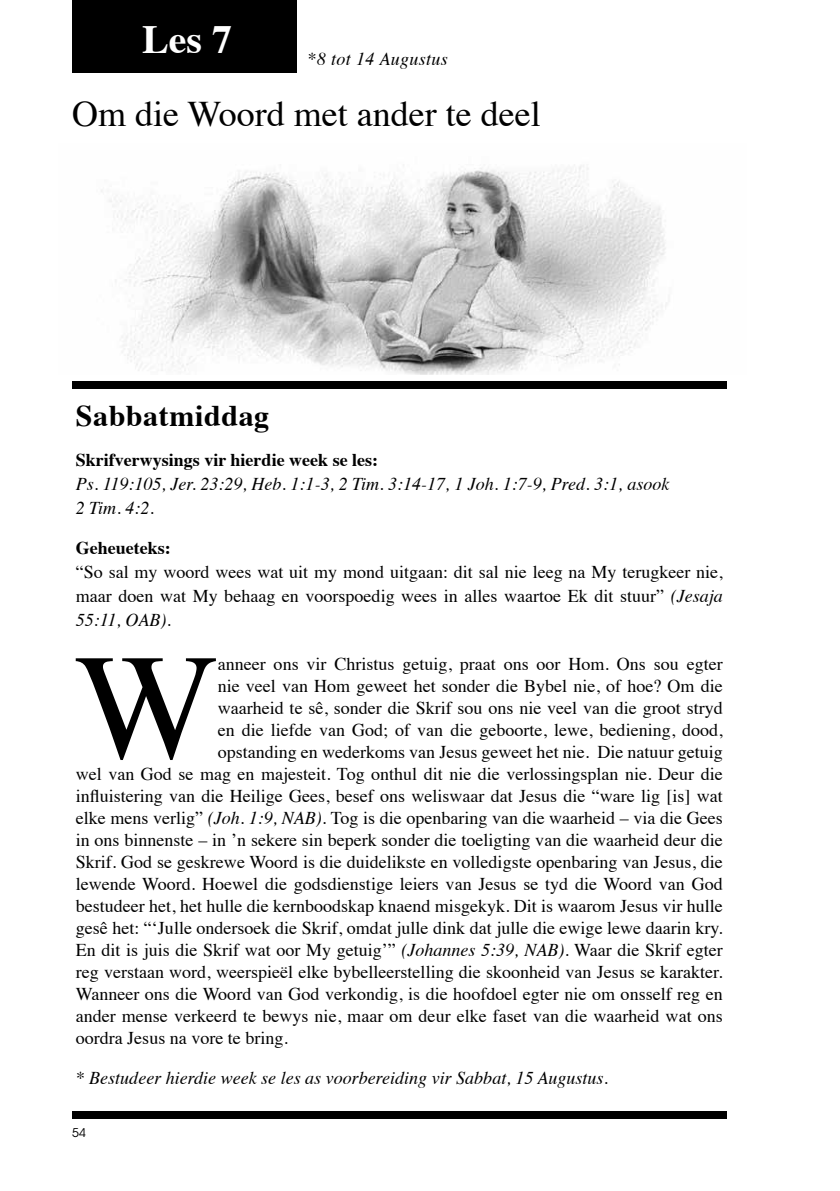
<style>
.page{position:relative;width:840px;height:1191px;background:#fff}
.page>*{position:absolute;margin:0;border:0;box-sizing:border-box;transform-origin:0 0}
.t1{font:151px "Times";color:#000}
.t2{font:700 40px "Times";color:#fff}
.t3{font:36px "Times";color:#000}
.t4{font:700 30px "Times";letter-spacing:.02em;color:#000}
.t5{font:18px/24px "Times";color:#000;text-align:justify}
.t6{font:italic 18px/24px "Times";color:#000}
.t7{font:700 18px "Times";color:#000}
.t8{font:italic 18px "Times";letter-spacing:.02em;color:#000}
.t9{font:12px "ITC Avant Garde Std";color:#000}
.s1{font-style:italic}
</style>
<div class="page">
<div style="left:72px;top:1111px;width:654px;height:8px;background:#000"></div>
<div style="left:72px;top:0;width:225px;height:72px;background:#000"></div>
<div style="left:72px;top:382px;width:654px;height:7px;background:#000"></div>
<img style="left:101px;top:165px;width:566px;height:209px">
<h2 class="t2" style="left:142px;top:1px;width:91px">Les 7</h2>
<p class="t8" style="left:307px;top:43px;width:142px">*8 tot 14 Augustus</p>
<h3 class="t3" style="left:72px;top:80px;width:470px">Om die Woord met ander te deel</h3>
<h3 class="t4" style="left:76px;top:387px;width:195px">Sabbatmiddag</h3>
<p class="t7" style="left:76px;top:442px;width:304px">Skrifverwysings vir hierdie week se les:</p>
<p class="t6" style="left:76px;top:471px;width:594px">Ps. 119:105, Jer. 23:29, Heb. 1:1-3, 2 Tim. 3:14-17, 1 Joh. 1:7-9, Pred. 3:1, asook<br>2 Tim. 4:2.</p>
<p class="t7" style="left:76px;top:530px;width:96px">Geheueteks:</p>
<p class="t5" style="left:76px;top:558px;width:648px">“So sal my woord wees wat uit my mond uitgaan: dit sal nie leeg na My terugkeer nie, maar doen wat My behaag en voorspoedig wees in alles waartoe Ek dit stuur” <span class="s1">(Jesaja 55:11, OAB).</span></p>
<h1 class="t1" style="left:75px;top:566px;width:144px">W</h1>
<p class="t5" style="left:218px;top:650px;width:506px">anneer ons vir Christus getuig, praat ons oor Hom. Ons sou egter</p>
<p class="t5" style="left:218px;top:672px;width:506px">nie veel van Hom geweet het sonder die Bybel nie, of hoe? Om die</p>
<p class="t5" style="left:218px;top:694px;width:506px">waarheid te sê, sonder die Skrif sou ons nie veel van die groot stryd</p>
<p class="t5" style="left:218px;top:716px;width:506px">en die liefde van God; of van die geboorte, lewe, bediening, dood,</p>
<p class="t5" style="left:218px;top:738px;width:506px">opstanding en wederkoms van Jesus geweet het nie. Die natuur getuig</p>
<p class="t5" style="left:76px;top:760px;width:648px">wel van God se mag en majesteit. Tog onthul dit nie die verlossingsplan nie. Deur die</p>
<p class="t5" style="left:76px;top:782px;width:648px">influistering van die Heilige Gees, besef ons weliswaar dat Jesus die “ware lig [is] wat</p>
<p class="t5" style="left:76px;top:804px;width:648px">elke mens verlig” <span class="s1">(Joh. 1:9, NAB)</span>. Tog is die openbaring van die waarheid – via die Gees</p>
<p class="t5" style="left:76px;top:826px;width:648px">in ons binnenste – in ’n sekere sin beperk sonder die toeligting van die waarheid deur die</p>
<p class="t5" style="left:76px;top:848px;width:648px">Skrif. God se geskrewe Woord is die duidelikste en volledigste openbaring van Jesus, die</p>
<p class="t5" style="left:76px;top:870px;width:648px">lewende Woord. Hoewel die godsdienstige leiers van Jesus se tyd die Woord van God</p>
<p class="t5" style="left:76px;top:892px;width:648px">bestudeer het, het hulle die kernboodskap knaend misgekyk. Dit is waarom Jesus vir hulle</p>
<p class="t5" style="left:76px;top:914px;width:648px">gesê het: “‘Julle ondersoek die Skrif, omdat julle dink dat julle die ewige lewe daarin kry.</p>
<p class="t5" style="left:76px;top:936px;width:648px">En dit is juis die Skrif wat oor My getuig’” <span class="s1">(Johannes 5:39, NAB).</span> Waar die Skrif egter</p>
<p class="t5" style="left:76px;top:958px;width:648px">reg verstaan word, weerspieël elke bybelleerstelling die skoonheid van Jesus se karakter.</p>
<p class="t5" style="left:76px;top:980px;width:648px">Wanneer ons die Woord van God verkondig, is die hoofdoel egter nie om onsself reg en</p>
<p class="t5" style="left:76px;top:1002px;width:648px">ander mense verkeerd te bewys nie, maar om deur elke faset van die waarheid wat ons</p>
<p class="t5" style="left:76px;top:1024px;width:213px">oordra Jesus na vore te bring.</p>
<p class="t6" style="left:76px;top:1065px;width:533px">* Bestudeer hierdie week se les as voorbereiding vir Sabbat, 15 Augustus.</p>
<p class="t9" style="left:72px;top:1125px;width:15px">54</p>
</div>
